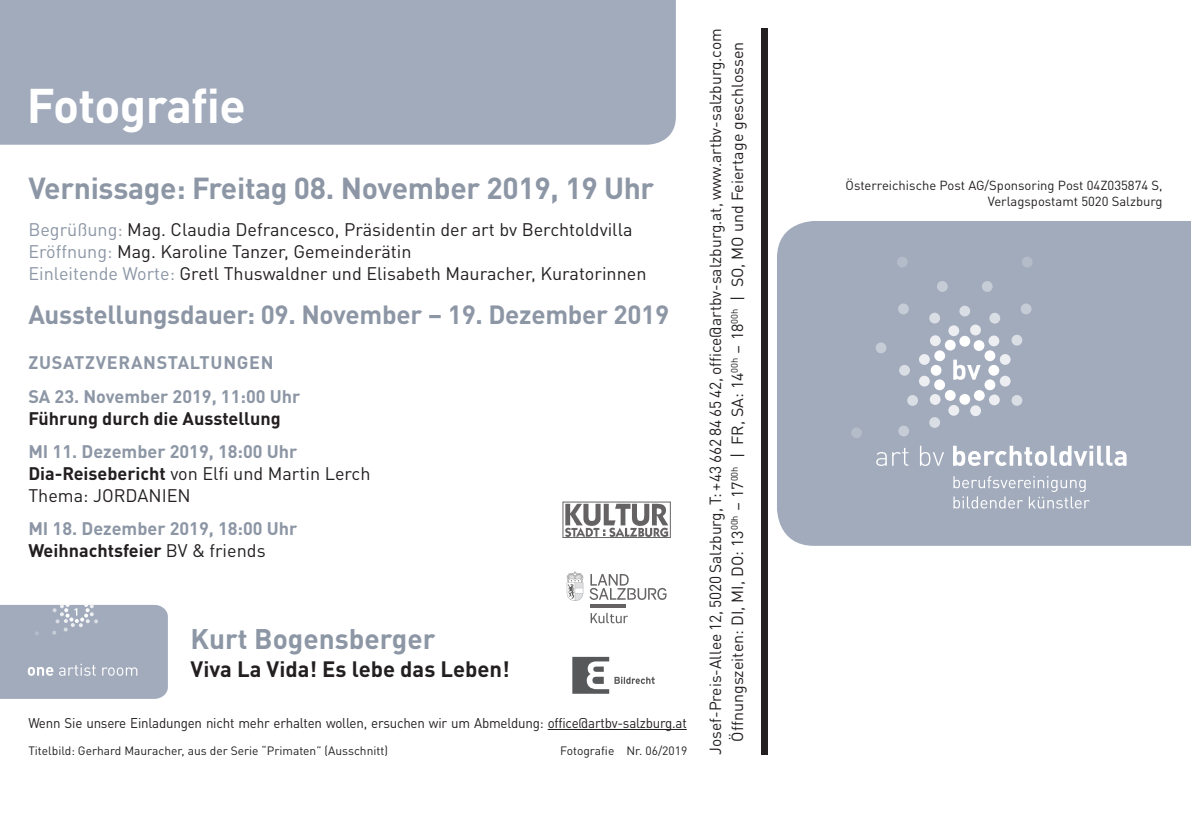
<style>
.page{position:relative;width:1191px;height:840px;background:#fff}
.page>*{position:absolute;margin:0;border:0;box-sizing:border-box;transform-origin:0 0}
.t1{font:700 48px "DIN Pro";letter-spacing:-.015em;color:#fff}
.t2{font:700 30px "DIN Pro";letter-spacing:-.01em;color:#8c96a5}
.t3{font:700 28px "DIN Pro";color:#8c96a5}
.t4{font:700 26px "DIN Pro";letter-spacing:-.01em;color:#8c96a5}
.t5{font:700 22px "DIN Pro";color:#231f20}
.t6{font:18px "DIN Pro";color:#231f20}
.t7{font:700 18px/22px "DIN Pro";color:#8c96a5}
.t8{font:700 18px "DIN Pro";color:#231f20}
.t9{font:700 18px "DIN Pro";letter-spacing:.04em;color:#8c96a5}
.t10{font:16px "DIN Pro";color:#231f20}
.t11{font:14px "DIN Pro";letter-spacing:-.015em;color:#231f20;scale:.95 1}
.t12{font:13px "DIN Pro";color:#231f20}
.t13{font:12px "DIN Pro";color:#231f20}
.s1{color:#8c96a5}
.s2{color:#231f20}
.s3{font-weight:700}
.s4{font-weight:400}
</style>
<div class="page">
<div style="left:0;top:0;width:676px;height:145px;background:#a2abbc"></div>
<div style="left:777px;top:221px;width:414px;height:324px;background:#a2abbc"></div>
<div style="left:959px;top:335px;width:11px;height:11px;background:#fff;border-radius:50%"></div>
<div style="left:959px;top:394px;width:11px;height:10px;background:#fff;border-radius:50%"></div>
<div style="left:944px;top:390px;width:11px;height:10px;background:#fff;border-radius:50%"></div>
<div style="left:934px;top:379px;width:11px;height:11px;background:#fff;border-radius:50%"></div>
<div style="left:930px;top:364px;width:11px;height:11px;background:#fff;border-radius:50%"></div>
<div style="left:934px;top:350px;width:11px;height:11px;background:#fff;border-radius:50%"></div>
<div style="left:945px;top:339px;width:10px;height:11px;background:#fff;border-radius:50%"></div>
<div style="left:988px;top:364px;width:11px;height:11px;background:#fff;border-radius:50%"></div>
<div style="left:984px;top:350px;width:11px;height:11px;background:#fff;border-radius:50%"></div>
<div style="left:973px;top:340px;width:11px;height:11px;background:#fff;border-radius:50%"></div>
<div style="left:970px;top:324px;width:11px;height:11px;background:#eceef1;border-radius:50%"></div>
<div style="left:974px;top:390px;width:10px;height:10px;background:#fff;border-radius:50%"></div>
<div style="left:984px;top:379px;width:11px;height:11px;background:#fff;border-radius:50%"></div>
<div style="left:981px;top:281px;width:11px;height:11px;background:#c6ccd6;border-radius:50%"></div>
<div style="left:898px;top:303px;width:11px;height:11px;background:#c6ccd6;border-radius:50%"></div>
<div style="left:875px;top:342px;width:11px;height:11px;background:#c6ccd6;border-radius:50%"></div>
<div style="left:929px;top:394px;width:11px;height:10px;background:#eceef1;border-radius:50%"></div>
<div style="left:919px;top:354px;width:10px;height:10px;background:#eceef1;border-radius:50%"></div>
<div style="left:930px;top:335px;width:10px;height:11px;background:#eceef1;border-radius:50%"></div>
<div style="left:999px;top:354px;width:11px;height:10px;background:#eceef1;border-radius:50%"></div>
<svg style="left:988px;top:335px;width:11px;height:11px"></svg>
<div style="left:898px;top:425px;width:11px;height:11px;background:#c6ccd6;border-radius:50%"></div>
<svg style="left:899px;top:364px;width:11px;height:11px"></svg>
<div style="left:929px;top:417px;width:11px;height:10px;background:#d9dde4;border-radius:50%"></div>
<div style="left:929px;top:312px;width:11px;height:11px;background:#d9dde4;border-radius:50%"></div>
<svg style="left:1011px;top:334px;width:11px;height:11px"></svg>
<svg style="left:989px;top:312px;width:11px;height:11px"></svg>
<div style="left:1021px;top:256px;width:11px;height:11px;background:#b4bbc9;border-radius:50%"></div>
<div style="left:851px;top:427px;width:11px;height:11px;background:#b4bbc9;border-radius:50%"></div>
<svg style="left:948px;top:404px;width:11px;height:11px"></svg>
<div style="left:907px;top:395px;width:11px;height:10px;background:#d9dde4;border-radius:50%"></div>
<div style="left:1011px;top:395px;width:11px;height:10px;background:#d9dde4;border-radius:50%"></div>
<div style="left:1020px;top:303px;width:11px;height:11px;background:#c6ccd6;border-radius:50%"></div>
<div style="left:948px;top:325px;width:11px;height:11px;background:#eceef1;border-radius:50%"></div>
<div style="left:919px;top:375px;width:10px;height:11px;background:#eceef1;border-radius:50%"></div>
<div style="left:959px;top:305px;width:11px;height:11px;background:#d9dde4;border-radius:50%"></div>
<svg style="left:999px;top:375px;width:11px;height:11px"></svg>
<div style="left:989px;top:394px;width:10px;height:11px;background:#eceef1;border-radius:50%"></div>
<div style="left:970px;top:405px;width:11px;height:11px;background:#eceef1;border-radius:50%"></div>
<div style="left:937px;top:281px;width:10px;height:11px;background:#c6ccd6;border-radius:50%"></div>
<div style="left:897px;top:256px;width:10px;height:11px;background:#b4bbc9;border-radius:50%"></div>
<svg style="left:953px;top:359px;width:27px;height:20px"></svg>
<svg style="left:876px;top:452px;width:10px;height:13px"></svg>
<svg style="left:892px;top:447px;width:16px;height:18px"></svg>
<svg style="left:920px;top:445px;width:24px;height:20px"></svg>
<svg style="left:953px;top:445px;width:173px;height:20px"></svg>
<svg style="left:953px;top:476px;width:136px;height:32px;background:#b2b9c7"></svg>
<div style="left:761px;top:28px;width:7px;height:726px;background:#231f20"></div>
<svg style="left:572px;top:656px;width:83px;height:37px"></svg>
<svg style="left:567px;top:571px;width:16px;height:29px"></svg>
<svg style="left:590px;top:604px;width:35px;height:3px"></svg>
<svg style="left:589px;top:574px;width:77px;height:25px"></svg>
<svg style="left:590px;top:612px;width:38px;height:11px"></svg>
<img style="left:565px;top:503px;width:103px;height:32px">
<hr style="left:547px;top:728px;width:140px;height:1px;background:#231f20">
<div style="left:0;top:605px;width:168px;height:93px;background:#a2abbc"></div>
<p class="t1" style="left:27px;top:68px;width:220px">Fotografie</p>
<p class="t2" style="left:28px;top:165px;width:627px">Vernissage: Freitag 08. November 2019, 19 Uhr</p>
<p class="t6" style="left:28px;top:215px;width:605px"><span class="s1">Begrüßung:</span> Mag. Claudia Defrancesco, Präsidentin der art bv Berchtoldvilla</p>
<p class="t6" style="left:28px;top:237px;width:385px"><span class="s1">Eröffnung:</span> Mag. Karoline Tanzer, Gemeinderätin</p>
<p class="t6" style="left:28px;top:259px;width:619px"><span class="s1">Einleitende Worte:</span> Gretl Thuswaldner und Elisabeth Mauracher, Kuratorinnen</p>
<p class="t4" style="left:28px;top:294px;width:642px">Ausstellungsdauer: 09. November – 19. Dezember 2019</p>
<p class="t9" style="left:28px;top:348px;width:247px">ZUSATZVERANSTALTUNGEN</p>
<p class="t7" style="left:28px;top:383px;width:273px">SA 23. November 2019, 11:00 Uhr<br><span class="s2">Führung durch die Ausstellung</span></p>
<p class="t7" style="left:28px;top:439px;width:270px">MI 11. Dezember 2019, 18:00 Uhr</p>
<p class="t6" style="left:28px;top:459px;width:344px"><span class="s3">Dia-Reisebericht</span> von Elfi und Martin Lerch</p>
<p class="t6" style="left:28px;top:481px;width:164px">Thema: JORDANIEN</p>
<p class="t7" style="left:28px;top:516px;width:270px">MI 18. Dezember 2019, 18:00 Uhr</p>
<p class="t8" style="left:28px;top:536px;width:239px">Weihnachtsfeier <span class="s4">BV &amp; friends</span></p>
<p class="t3" style="left:190px;top:616px;width:246px">Kurt Bogensberger</p>
<p class="t5" style="left:190px;top:651px;width:321px">Viva La Vida! Es lebe das Leben!</p>
<p class="t11" style="left:28px;top:711px;width:694px">Wenn Sie unsere Einladungen nicht mehr erhalten wollen, ersuchen wir um Abmeldung: office@artbv-salzburg.at</p>
<p class="t13" style="left:28px;top:741px;width:361px">Titelbild: Gerhard Mauracher, aus der Serie “Primaten” (Ausschnitt)</p>
<p class="t13" style="left:560px;top:741px;width:129px">Fotografie Nr. 06/2019</p>
<p class="t10" style="left:703px;top:754px;width:727px;rotate:-90deg">Josef-Preis-Allee 12, 5020 Salzburg, T: +43 662 84 65 42, office@artbv-salzburg.at, www.artbv-salzburg.com</p>
<p class="t10" style="left:725px;top:741px;width:701px;rotate:-90deg">Öffnungszeiten: DI, MI, DO: 13<sup>00h</sup> – 17<sup>00h</sup> | FR, SA: 14<sup>00h</sup> – 18<sup>00h</sup> | SO, MO und Feiertage geschlossen</p>
<p class="t12" style="left:845px;top:175px;width:318px">Österreichische Post AG/Sponsoring Post 04Z035874 S,</p>
<p class="t12" style="left:987px;top:191px;width:176px">Verlagspostamt 5020 Salzburg</p>
</div>
